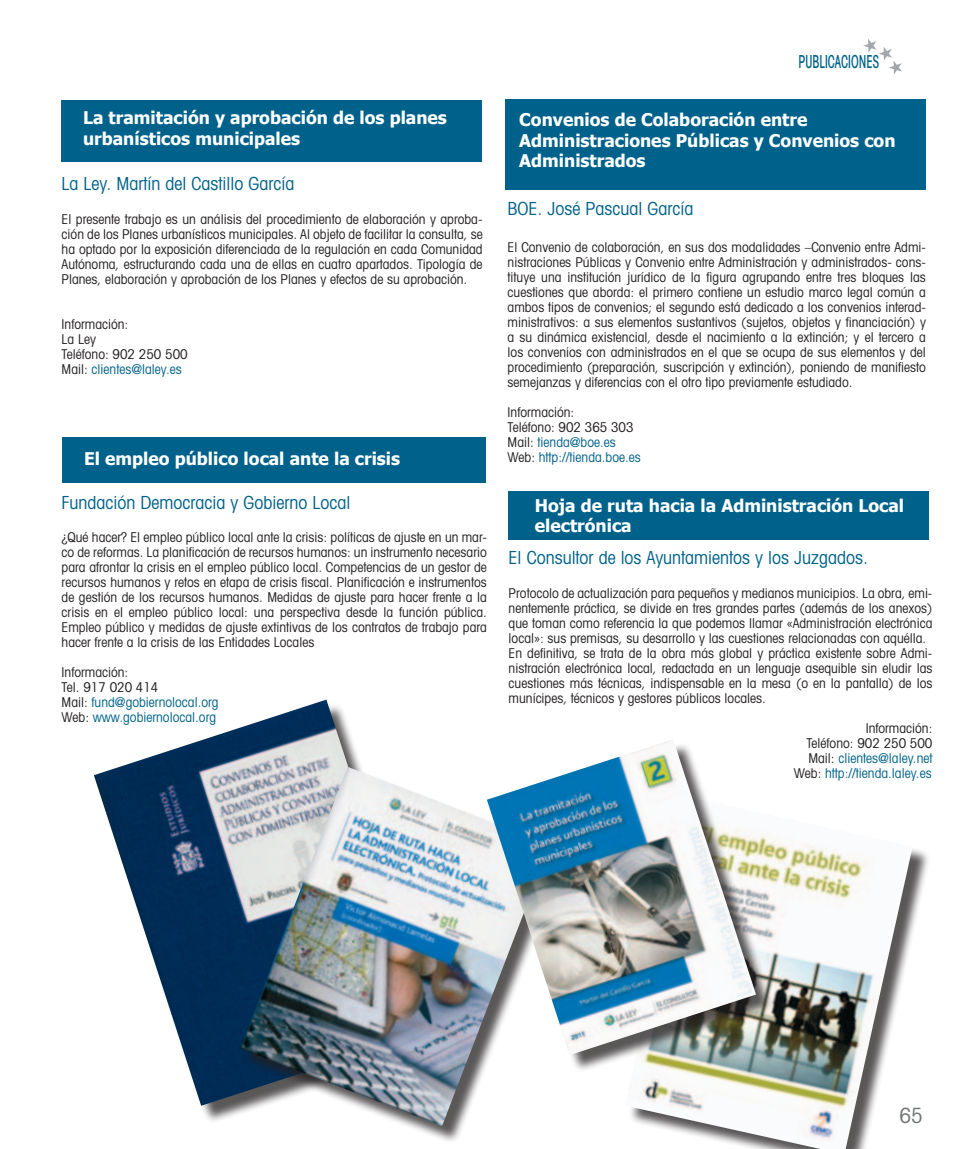
<style>
.page{position:relative;width:978px;height:1149px;background:#fff}
.page>*{position:absolute;margin:0;border:0;box-sizing:border-box;transform-origin:0 0}
.t1{font:condensed 21px "Avant Garde";color:#727773}
.parrafo_texto_artiuc{font:condensed 18px "Avant Garde";color:#00628a}
.t2{font:500 condensed 17.85px "Avant Garde";color:#00628a;scale:.7 1}
.t3{font:700 17.4px/20.4px "Tahoma";color:#fff}
.parrafo_texto_artiuc-2{font:condensed 13.5px/15px "Avant Garde";color:#231f20;text-align:justify}
.parrafo_texto_artiuc-3{font:condensed 13.5px "Avant Garde";color:#00628a}
.s1{color:#231f20}
</style>
<div class="page">
<div style="left:97px;top:702px;width:354px;height:421px;background:#231f20;opacity:.75"></div>
<img style="left:94px;top:699px;width:340px;height:406px">
<div style="left:506px;top:99px;width:420px;height:90px;background:#00628a"></div>
<div style="left:508px;top:490px;width:421px;height:49px;background:#00628a"></div>
<svg style="left:863px;top:39px;width:39px;height:35px"></svg>
<div style="left:62px;top:437px;width:423px;height:46px;background:#00628a"></div>
<div style="left:243px;top:770px;width:325px;height:373px;background:#231f20;opacity:.75"></div>
<img style="left:240px;top:766px;width:310px;height:359px">
<div style="left:62px;top:100px;width:420px;height:62px;background:#00628a"></div>
<div style="left:628px;top:800px;width:303px;height:348px;background:#231f20;opacity:.75"></div>
<img style="left:628px;top:800px;width:285px;height:348px">
<div style="left:490px;top:742px;width:284px;height:330px;background:#231f20;opacity:.75"></div>
<img style="left:487px;top:740px;width:269px;height:314px">
<p class="t3" style="left:83px;top:106px;width:365px">La tramitación y aprobación de los planes urbanísticos municipales</p>
<p class="parrafo_texto_artiuc" style="left:62px;top:172px;width:234px">La Ley. Martín del Castillo García</p>
<p class="parrafo_texto_artiuc-2" style="left:62px;top:211px;width:422px">El presente trabajo es un análisis del procedimiento de elaboración y aproba&shy;ción de los Planes urbanísticos municipales. Al objeto de facilitar la consulta, se ha optado por la exposición diferenciada de la regulación en cada Comunidad Autónoma, estructurando cada una de ellas en cuatro apartados. Tipología de Planes, elaboración y aprobación de los Planes y efectos de su aprobación.</p>
<p class="parrafo_texto_artiuc-2" style="left:62px;top:316px;width:68px">Información:</p>
<p class="parrafo_texto_artiuc-2" style="left:62px;top:331px;width:36px">La Ley</p>
<p class="parrafo_texto_artiuc-2" style="left:62px;top:346px;width:128px">Teléfono: 902 250 500</p>
<p class="parrafo_texto_artiuc-3" style="left:62px;top:361px;width:122px"><span class="s1">Mail:</span> clientes@laley.es</p>
<p class="t3" style="left:84px;top:447px;width:318px">El empleo público local ante la crisis</p>
<p class="parrafo_texto_artiuc" style="left:62px;top:491px;width:290px">Fundación Democracia y Gobierno Local</p>
<p class="parrafo_texto_artiuc-2" style="left:62px;top:529px;width:427px">¿Qué hacer? El empleo público local ante la crisis: políticas de ajuste en un mar&shy;co de reformas. La planificación de recursos humanos: un instrumento necesario para afrontar la crisis en el empleo público local. Competencias de un gestor de recursos humanos y retos en etapa de crisis fiscal. Planificación e instrumentos de gestión de los recursos humanos. Medidas de ajuste para hacer frente a la crisis en el empleo público local: una perspectiva desde la función pública.<br>Empleo público y medidas de ajuste extintivas de los contratos de trabajo para hacer frente a la crisis de las Entidades Locales</p>
<p class="parrafo_texto_artiuc-2" style="left:62px;top:664px;width:68px">Información:</p>
<p class="parrafo_texto_artiuc-2" style="left:62px;top:679px;width:98px">Tel. 917 020 414</p>
<p class="parrafo_texto_artiuc-3" style="left:62px;top:693px;width:159px"><span class="s1">Mail:</span> fund@gobiernolocal.org</p>
<p class="parrafo_texto_artiuc-3" style="left:62px;top:708px;width:156px"><span class="s1">Web:</span> www.gobiernolocal.org</p>
<p class="t2" style="left:799px;top:51px;width:117px">PUBLICACIONES</p>
<p class="t3" style="left:519px;top:108px;width:378px">Convenios de Colaboración entre<br>Administraciones Públicas y Convenios con<br>Administrados</p>
<p class="parrafo_texto_artiuc" style="left:508px;top:198px;width:187px">BOE. José Pascual García</p>
<p class="parrafo_texto_artiuc-2" style="left:508px;top:239px;width:420px">El Convenio de colaboración, en sus dos modalidades –Convenio entre Admi&shy;nistraciones Públicas y Convenio entre Administración y administrados- cons&shy;tituye una institución jurídico de la figura agrupando entre tres bloques las cuestiones que aborda: el primero contiene un estudio marco legal común a ambos tipos de convenios; el segundo está dedicado a los convenios interad&shy;ministrativos: a sus elementos sustantivos (sujetos, objetos y financiación) y a su dinámica existencial, desde el nacimiento a la extinción; y el tercero a los convenios con administrados en el que se ocupa de sus elementos y del procedimiento (preparación, suscripción y extinción), poniendo de manifiesto semejanzas y diferencias con el otro tipo previamente estudiado.</p>
<p class="parrafo_texto_artiuc-2" style="left:508px;top:404px;width:68px">Información:</p>
<p class="parrafo_texto_artiuc-2" style="left:508px;top:419px;width:128px">Teléfono: 902 365 303</p>
<p class="parrafo_texto_artiuc-3" style="left:508px;top:434px;width:110px"><span class="s1">Mail:</span> tienda@boe.es</p>
<p class="parrafo_texto_artiuc-3" style="left:508px;top:449px;width:135px"><span class="s1">Web:</span> http://tienda.boe.es</p>
<p class="t3" style="left:535px;top:494px;width:371px">Hoja de ruta hacia la Administración Local electrónica</p>
<p class="parrafo_texto_artiuc" style="left:509px;top:546px;width:361px">El Consultor de los Ayuntamientos y los Juzgados.</p>
<p class="parrafo_texto_artiuc-2" style="left:509px;top:585px;width:425px">Protocolo de actualización para pequeños y medianos municipios. La obra, emi&shy;nentemente práctica, se divide en tres grandes partes (además de los anexos) que toman como referencia la que podemos llamar «Administración electrónica local»: sus premisas, su desarrollo y las cuestiones relacionadas con aquélla.</p>
<p class="parrafo_texto_artiuc-2" style="left:509px;top:645px;width:425px">En definitiva, se trata de la obra más global y práctica existente sobre Admi&shy;nistración electrónica local, redactada en un lenguaje asequible sin eludir las cuestiones más técnicas, indispensable en la mesa (o en la pantalla) de los munícipes, técnicos y gestores públicos locales.</p>
<p class="parrafo_texto_artiuc-2" style="left:866px;top:720px;width:68px">Información:</p>
<p class="parrafo_texto_artiuc-2" style="left:806px;top:735px;width:128px">Teléfono: 902 250 500</p>
<p class="parrafo_texto_artiuc-3" style="left:808px;top:750px;width:125px"><span class="s1">Mail:</span> clientes@laley.net</p>
<p class="parrafo_texto_artiuc-3" style="left:794px;top:765px;width:139px"><span class="s1">Web:</span> http://tienda.laley.es</p>
<p class="t1" style="left:899px;top:1101px;width:25px">65</p>
</div>
